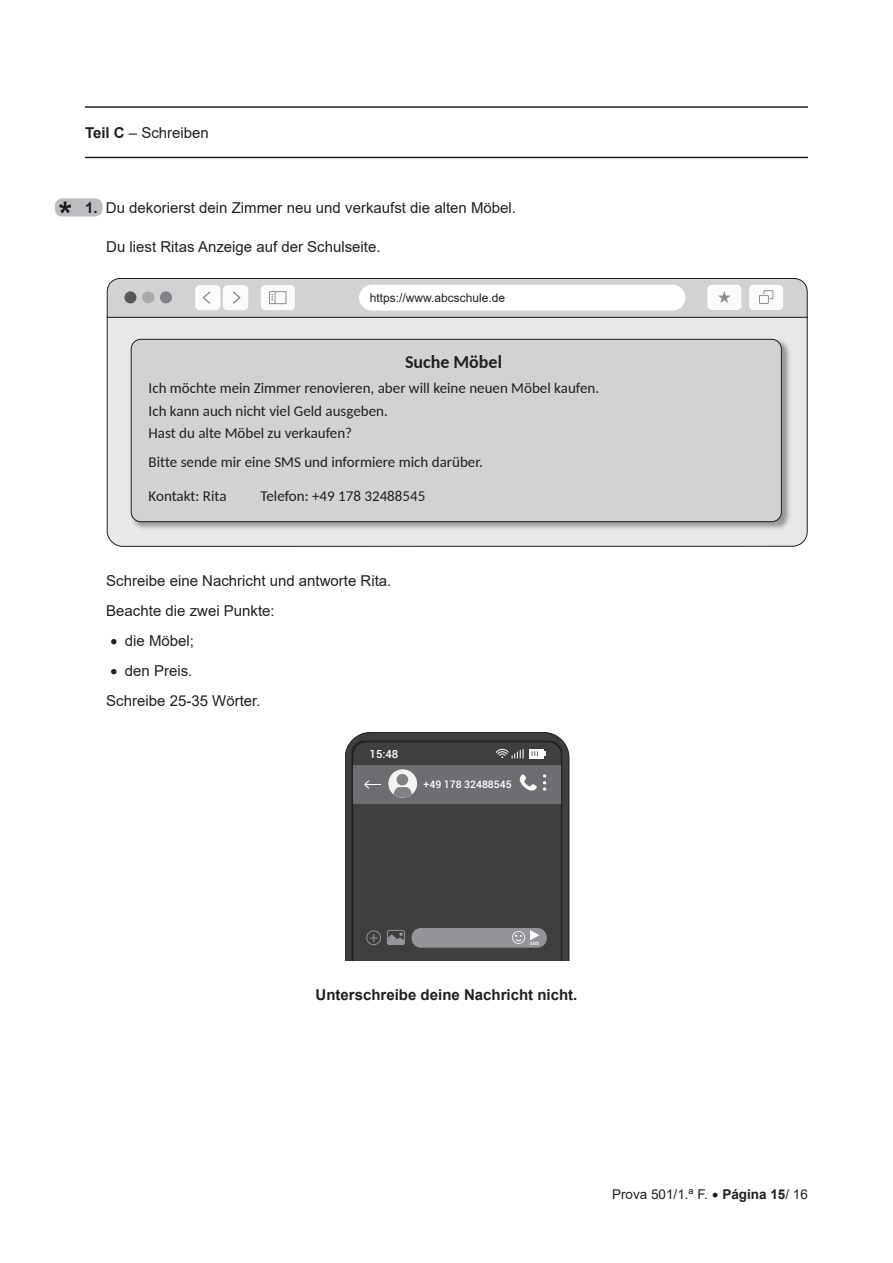
<style>
.page{position:relative;width:893px;height:1263px;background:#fff}
.page>*{position:absolute;margin:0;border:0;box-sizing:border-box;transform-origin:0 0}
.t1{font:700 18px "Carlito";color:#231f20}
.t2{font:15px/30px "Arial";color:#231f20}
.t3{font:15px/22.5px "Carlito";color:#231f20}
.t4{font:700 15px "Arial";color:#231f20}
.t5{font:15px "Myriad Pro";color:#939598}
.t6{font:13.5px "Arial";color:#231f20}
.t7{font:12px "Arial";color:#231f20}
.t8{font:500 11.1px "Roboto";color:#fff}
.t9{font:500 10.35px "Roboto";color:#fff}
.t10{font:500 4.5px "Roboto";color:#fff}
.s1{font-weight:700}
</style>
<div class="page">
<div style="left:55px;top:198px;width:47px;height:18px;background:#bcbdc0;border-radius:7px"></div>
<svg style="left:59px;top:202px;width:12px;height:11px"></svg>
<hr style="left:85px;top:106px;width:723px;height:2px;background:#231f20">
<hr style="left:85px;top:157px;width:723px;height:1px;background:#231f20">
<svg style="left:106px;top:318px;width:702px;height:229px;background:#dfe0e1"></svg>
<svg style="left:106px;top:278px;width:702px;height:40px"></svg>
<img style="left:128px;top:336px;width:666px;height:198px">
<div style="left:131px;top:339px;width:650px;height:183px;background:#d1d2d4;border-radius:10px"></div>
<div style="left:131px;top:339px;width:650px;height:183px;border:1px solid #231f20;border-radius:10px"></div>
<svg style="left:345px;top:732px;width:224px;height:229px;background:#4a494a"></svg>
<img style="left:350px;top:738px;width:215px;height:223px">
<div style="left:353px;top:742px;width:208px;height:219px;background:#3f3f40"></div>
<div style="left:354px;top:765px;width:207px;height:38px;background:#6d6e71"></div>
<svg style="left:364px;top:780px;width:17px;height:9px"></svg>
<svg style="left:543px;top:774px;width:3px;height:17px"></svg>
<div style="left:388px;top:769px;width:29px;height:29px;background:#f3f4f4;border-radius:50%"></div>
<div style="left:397px;top:774px;width:11px;height:11px;background:#808285;border-radius:50%"></div>
<svg style="left:393px;top:787px;width:19px;height:11px"></svg>
<svg style="left:520px;top:774px;width:17px;height:17px"></svg>
<svg style="left:496px;top:749px;width:28px;height:9px"></svg>
<div style="left:529px;top:749px;width:15px;height:9px;background:#fff"></div>
<svg style="left:532px;top:751px;width:6px;height:5px"></svg>
<svg style="left:366px;top:930px;width:15px;height:15px"></svg>
<div style="left:387px;top:930px;width:18px;height:15px;border:1px solid #939598;border-radius:2px"></div>
<svg style="left:387px;top:932px;width:18px;height:13px"></svg>
<div style="left:412px;top:928px;width:135px;height:20px;background:#939598;border-radius:9px"></div>
<svg style="left:512px;top:930px;width:27px;height:14px"></svg>
<p class="t2" style="left:85px;top:117px;width:125px"><span class="s1">Teil C</span> – Schreiben</p>
<p class="t2" style="left:85px;top:192px;width:433px"><span class="s1">1.</span> Du dekorierst dein Zimmer neu und verkaufst die alten Möbel.</p>
<p class="t2" style="left:106px;top:231px;width:276px">Du liest Ritas Anzeige auf der Schulseite.</p>
<p class="t7" style="left:370px;top:289px;width:137px">https://www.abcschule.de</p>
<p class="t1" style="left:405px;top:349px;width:99px">Suche Möbel</p>
<p class="t3" style="left:149px;top:376px;width:452px">Ich möchte mein Zimmer renovieren, aber will keine neuen Möbel kaufen.<br>Ich kann auch nicht viel Geld ausgeben.<br>Hast du alte Möbel zu verkaufen?</p>
<p class="t3" style="left:149px;top:450px;width:336px">Bitte sende mir eine SMS und informiere mich darüber.</p>
<p class="t3" style="left:149px;top:484px;width:79px">Kontakt: Rita</p>
<p class="t3" style="left:260px;top:484px;width:166px">Telefon: +49 178 32488545</p>
<p class="t2" style="left:106px;top:565px;width:287px">Schreibe eine Nachricht und antworte Rita.<br>Beachte die zwei Punkte:</p>
<p class="t2" style="left:111px;top:625px;width:85px">• die Möbel;</p>
<p class="t2" style="left:106px;top:655px;width:156px">• den Preis.<br>Schreibe 25-35 Wörter.</p>
<p class="t8" style="left:370px;top:746px;width:30px">15:48</p>
<p class="t9" style="left:424px;top:777px;width:90px">+49 178 32488545</p>
<p class="t5" style="left:369px;top:927px;width:10px">+</p>
<p class="t10" style="left:530px;top:940px;width:11px">SMS</p>
<p class="t4" style="left:316px;top:984px;width:263px">Unterschreibe deine Nachricht nicht.</p>
<p class="t6" style="left:612px;top:1185px;width:197px">Prova 501/1.ª F. • <span class="s1">Página 15</span>/ 16</p>
</div>
